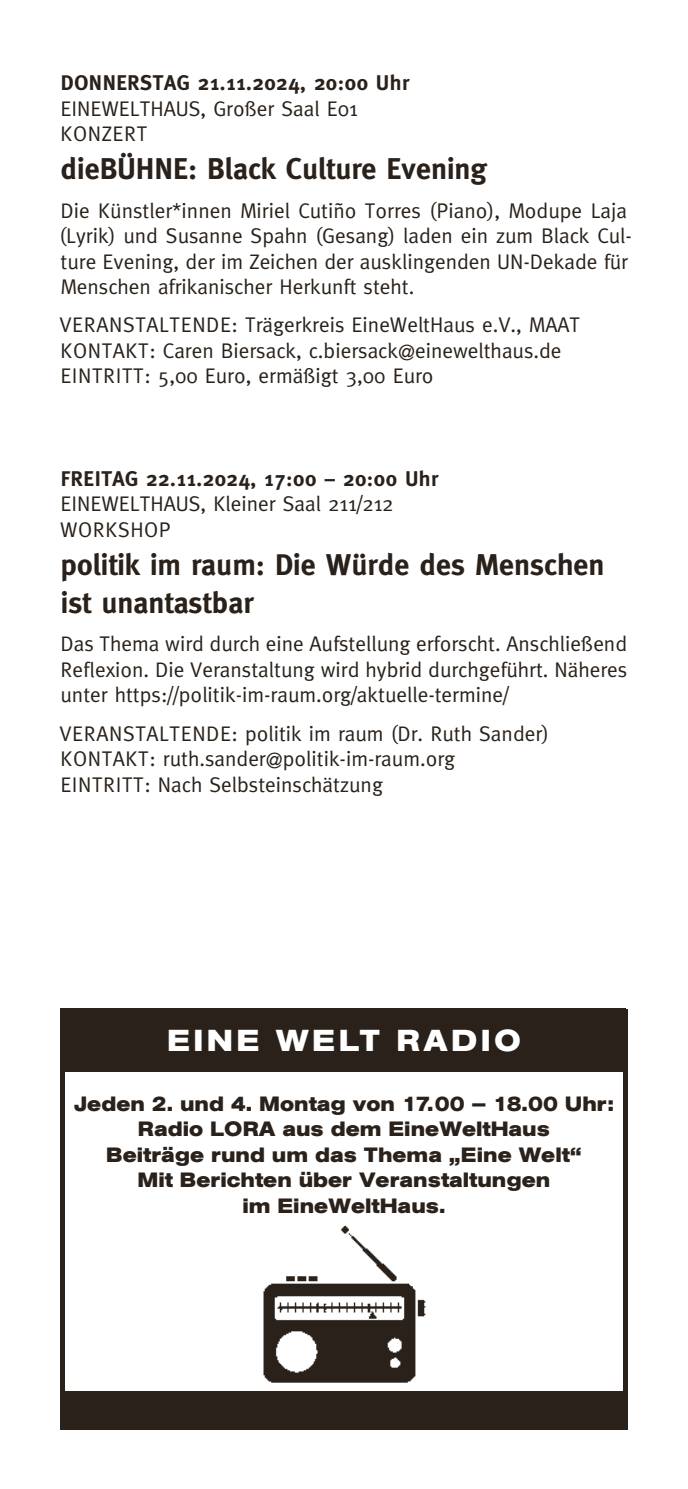
<style>
.page{position:relative;width:688px;height:1489px;background:#fff}
.page>*{position:absolute;margin:0;border:0;box-sizing:border-box;transform-origin:0 0}
.t1{font:700 30px/38.2px "Meta";color:#29211a}
.t2{font:700 expanded 30px "AG Book Pro";letter-spacing:.11em;color:#fff}
.t3{font:21.25px/25.5px "Meta";color:#29211a}
.t4{font:700 21.25px "Meta";letter-spacing:.025em;color:#29211a}
.t5{font:700 expanded 20.5px/25.5px "AG Book Pro";color:#29211a;text-align:center}
</style>
<div class="page">
<img style="left:263px;top:1225px;width:163px;height:158px">
<div style="left:60px;top:1008px;width:565px;height:64px;background:#29211a"></div>
<div style="left:60px;top:1390px;width:567px;height:39px;background:#29211a"></div>
<hr style="left:60px;top:1033px;width:4px;height:396px;background:#29211a">
<hr style="left:623px;top:1008px;width:4px;height:421px;background:#29211a">
<p class="t4" style="left:61px;top:70px;width:350px">DONNERSTAG 21.11.2024, 20:00 Uhr</p>
<p class="t3" style="left:60px;top:95px;width:299px">EINEWELTHAUS, Großer Saal E01<br>KONZERT</p>
<h1 class="t1" style="left:61px;top:150px;width:428px">dieBÜHNE: Black Culture Evening</h1>
<p class="t3" style="left:59px;top:197px;width:574px">Die Künstler*innen Miriel Cutiño Torres (Piano), Modupe Laja (Lyrik) und Susanne Spahn (Gesang) laden ein zum Black Cul&shy;ture Evening, der im Zeichen der ausklingenden UN-Dekade für Menschen afrikanischer Herkunft steht.</p>
<p class="t3" style="left:60px;top:312px;width:522px">VERANSTALTENDE: Trägerkreis EineWeltHaus e.V., MAAT<br>KONTAKT: Caren Biersack, c.biersack@einewelthaus.de<br>EINTRITT: 5,00 Euro, ermäßigt 3,00 Euro</p>
<p class="t4" style="left:61px;top:466px;width:379px">FREITAG 22.11.2024, 17:00 – 20:00 Uhr</p>
<p class="t3" style="left:60px;top:490px;width:335px">EINEWELTHAUS, Kleiner Saal 211/212<br>WORKSHOP</p>
<h1 class="t1" style="left:61px;top:545px;width:545px">politik im raum: Die Würde des Menschen ist unantastbar</h1>
<p class="t3" style="left:60px;top:631px;width:568px;text-align:justify">Das Thema wird durch eine Aufstellung erforscht. Anschließend Reflexion. Die Veranstaltung wird hybrid durchgeführt. Näheres unter https://politik-im-raum.org/aktuelle-termine/</p>
<p class="t3" style="left:60px;top:720px;width:491px">VERANSTALTENDE: politik im raum (Dr. Ruth Sander)<br>KONTAKT: ruth.sander@politik-im-raum.org<br>EINTRITT: Nach Selbsteinschätzung</p>
<h1 class="t2" style="left:167px;top:1021px;width:355px">EINE WELT RADIO</h1>
<p class="t5" style="left:74px;top:1091px;width:541px">Jeden 2. und 4. Montag von 17.00 – 18.00 Uhr:<br>Radio LORA aus dem EineWeltHaus<br>Beiträge rund um das Thema „Eine Welt“<br>Mit Berichten über Veranstaltungen<br>im EineWeltHaus.</p>
</div>
